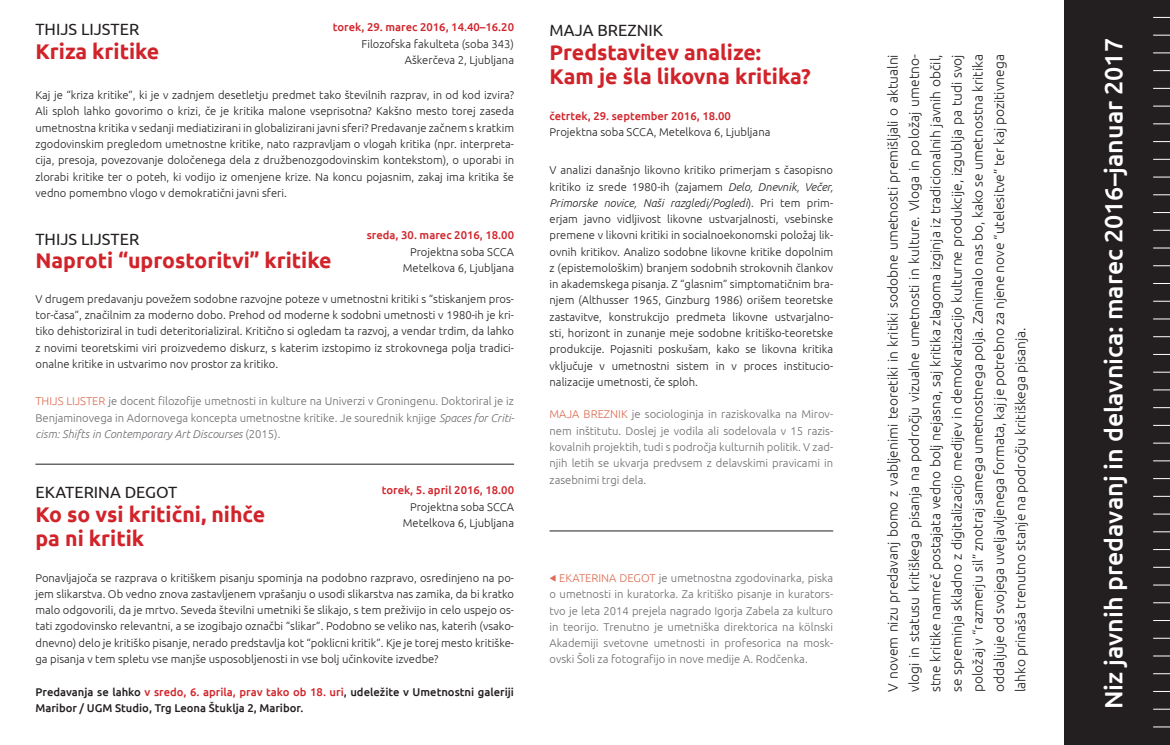
<style>
.page{position:relative;width:1170px;height:745px;background:#fff}
.page>*{position:absolute;margin:0;border:0;box-sizing:border-box;transform-origin:0 0}
.Naslov{font:500 25px "Ubuntu";color:#fff}
.Naslov-2{font:700 21.25px "Ubuntu";color:#d1232a}
.Naslov-3{font:16.25px "Ubuntu";color:#231f20}
.t1{font:300 13.75px/21.2px "Ubuntu";color:#231f20;text-align:justify}
.t2{font:300 11.25px/16.2px "Ubuntu";color:#231f20;text-align:justify}
.t3{font:300 11.25px/16.2px "Ubuntu";color:#6c6d70;text-align:justify}
.t4{font:500 11.25px/16.2px "Ubuntu";color:#231f20}
.t5{font:500 11.25px "Ubuntu";color:#d1232a}
.s1{color:#dd6c53}
.s2{font-style:italic}
.s3{color:#d1232a}
</style>
<div class="page">
<hr style="left:549px;top:530px;width:284px;height:1px;background:#231f20">
<hr style="left:35px;top:463px;width:479px;height:1px;background:#231f20">
<svg style="left:549px;top:575px;width:6px;height:6px"></svg>
<div style="left:1064px;top:0;width:105px;height:744px;background:#231f20"></div>
<svg style="left:1153px;top:726px;width:16px;height:1px"></svg>
<svg style="left:1153px;top:708px;width:16px;height:1px"></svg>
<svg style="left:1153px;top:673px;width:16px;height:1px"></svg>
<svg style="left:1153px;top:655px;width:16px;height:1px"></svg>
<svg style="left:1153px;top:637px;width:16px;height:1px"></svg>
<svg style="left:1153px;top:602px;width:16px;height:1px"></svg>
<svg style="left:1153px;top:584px;width:16px;height:1px"></svg>
<svg style="left:1153px;top:566px;width:16px;height:1px"></svg>
<svg style="left:1153px;top:549px;width:16px;height:1px"></svg>
<svg style="left:1153px;top:531px;width:16px;height:1px"></svg>
<svg style="left:1153px;top:513px;width:16px;height:1px"></svg>
<svg style="left:1153px;top:495px;width:16px;height:1px"></svg>
<svg style="left:1153px;top:478px;width:16px;height:1px"></svg>
<svg style="left:1153px;top:460px;width:16px;height:1px"></svg>
<svg style="left:1153px;top:442px;width:16px;height:1px"></svg>
<svg style="left:1153px;top:425px;width:16px;height:1px"></svg>
<svg style="left:1153px;top:407px;width:16px;height:1px"></svg>
<svg style="left:1153px;top:389px;width:16px;height:1px"></svg>
<svg style="left:1153px;top:371px;width:16px;height:1px"></svg>
<svg style="left:1153px;top:354px;width:16px;height:1px"></svg>
<svg style="left:1153px;top:336px;width:16px;height:1px"></svg>
<svg style="left:1153px;top:318px;width:16px;height:1px"></svg>
<svg style="left:1153px;top:301px;width:16px;height:1px"></svg>
<svg style="left:1153px;top:283px;width:16px;height:1px"></svg>
<svg style="left:1153px;top:265px;width:16px;height:1px"></svg>
<svg style="left:1153px;top:247px;width:16px;height:1px"></svg>
<svg style="left:1153px;top:230px;width:16px;height:1px"></svg>
<svg style="left:1153px;top:212px;width:16px;height:1px"></svg>
<svg style="left:1153px;top:194px;width:16px;height:1px"></svg>
<svg style="left:1153px;top:177px;width:16px;height:1px"></svg>
<svg style="left:1153px;top:159px;width:16px;height:1px"></svg>
<svg style="left:1153px;top:141px;width:16px;height:1px"></svg>
<svg style="left:1153px;top:123px;width:16px;height:1px"></svg>
<svg style="left:1153px;top:106px;width:16px;height:1px"></svg>
<svg style="left:1153px;top:88px;width:16px;height:1px"></svg>
<svg style="left:1153px;top:70px;width:16px;height:1px"></svg>
<svg style="left:1153px;top:53px;width:16px;height:1px"></svg>
<svg style="left:1153px;top:35px;width:16px;height:1px"></svg>
<svg style="left:1153px;top:17px;width:16px;height:1px"></svg>
<p class="t5" style="left:333px;top:20px;width:183px">torek, 29. marec 2016, 14.40–16.20</p>
<p class="t2" style="left:361px;top:35px;width:154px">Filozofska fakulteta (soba 343)</p>
<p class="t2" style="left:404px;top:52px;width:111px">Aškerčeva 2, Ljubljana</p>
<p class="t2" style="left:35px;top:87px;width:480px">Kaj je “kriza kritike”, ki je v zadnjem desetletju predmet tako številnih razprav, in od kod izvira?<br>Ali sploh lahko govorimo o krizi, če je kritika malone vseprisotna? Kakšno mesto torej zaseda umetnostna kritika v sedanji mediatizirani in globalizirani javni sferi? Predavanje začnem s kratkim zgodovinskim pregledom umetnostne kritike, nato razpravljam o vlogah kritika (npr. interpreta&shy;cija, presoja, povezovanje določenega dela z družbenozgodovinskim kontekstom), o uporabi in zlorabi kritike ter o poteh, ki vodijo iz omenjene krize. Na koncu pojasnim, zakaj ima kritika še vedno pomembno vlogo v demokratični javni sferi.</p>
<p class="Naslov-3" style="left:35px;top:229px;width:105px">THIJS LIJSTER</p>
<p class="Naslov-2" style="left:35px;top:248px;width:297px">Naproti “uprostoritvi” kritike</p>
<p class="Naslov-3" style="left:35px;top:19px;width:105px">THIJS LIJSTER</p>
<p class="Naslov-2" style="left:35px;top:38px;width:125px">Kriza kritike</p>
<p class="t5" style="left:367px;top:228px;width:149px">sreda, 30. marec 2016, 18.00</p>
<p class="t2" style="left:410px;top:243px;width:105px">Projektna soba SCCA</p>
<p class="t2" style="left:403px;top:259px;width:113px">Metelkova 6, Ljubljana</p>
<p class="t2" style="left:35px;top:290px;width:480px">V drugem predavanju povežem sodobne razvojne poteze v umetnostni kritiki s “stiskanjem pros&shy;tor-časa”, značilnim za moderno dobo. Prehod od moderne k sodobni umetnosti v 1980-ih je kri&shy;tiko dehistoriziral in tudi deteritorializiral. Kritično si ogledam ta razvoj, a vendar trdim, da lahko z novimi teoretskimi viri proizvedemo diskurz, s katerim izstopimo iz strokovnega polja tradici&shy;onalne kritike in ustvarimo nov prostor za kritiko.</p>
<p class="t3" style="left:35px;top:393px;width:480px"><span class="s1">THIJS LIJSTER</span> je docent filozofije umetnosti in kulture na Univerzi v Groningenu. Doktoriral je iz Benjaminovega in Adornovega koncepta umetnostne kritike. Je sourednik knjige <span class="s2">Spaces for Criti&shy;cism: Shifts in Contemporary Art Discourses</span> (2015).</p>
<p class="Naslov-3" style="left:35px;top:482px;width:143px">EKATERINA DEGOT</p>
<p class="Naslov-2" style="left:35px;top:501px;width:231px">Ko so vsi kritični, nihče</p>
<p class="Naslov-2" style="left:35px;top:525px;width:110px">pa ni kritik</p>
<p class="t5" style="left:382px;top:483px;width:134px">torek, 5. april 2016, 18.00</p>
<p class="t2" style="left:410px;top:498px;width:105px">Projektna soba SCCA</p>
<p class="t2" style="left:403px;top:514px;width:113px">Metelkova 6, Ljubljana</p>
<p class="Naslov-3" style="left:549px;top:21px;width:115px">MAJA BREZNIK</p>
<p class="Naslov-2" style="left:549px;top:40px;width:213px">Predstavitev analize:</p>
<p class="Naslov-2" style="left:549px;top:63px;width:263px">Kam je šla likovna kritika?</p>
<p class="t5" style="left:549px;top:109px;width:183px">četrtek, 29. september 2016, 18.00</p>
<p class="t2" style="left:549px;top:124px;width:222px">Projektna soba SCCA, Metelkova 6, Ljubljana</p>
<p class="t2" style="left:549px;top:162px;width:285px">V analizi današnjo likovno kritiko primerjam s časopisno kritiko iz srede 1980-ih (zajamem <span class="s2">Delo, Dnevnik, Večer, Primorske novice, Naši razgledi/Pogledi</span>). Pri tem prim&shy;erjam javno vidljivost likovne ustvarjalnosti, vsebinske premene v likovni kritiki in socialnoekonomski položaj lik&shy;ovnih kritikov. Analizo sodobne likovne kritike dopolnim z (epistemološkim) branjem sodobnih strokovnih člankov in akademskega pisanja. Z “glasnim” simptomatičnim bra&shy;njem (Althusser 1965, Ginzburg 1986) orišem teoretske zastavitve, konstrukcijo predmeta likovne ustvarjalno&shy;sti, horizont in zunanje meje sodobne kritiško-teoretske produkcije. Pojasniti poskušam, kako se likovna kritika vključuje v umetnostni sistem in v proces institucio&shy;nalizacije umetnosti, če sploh.</p>
<p class="t3" style="left:549px;top:406px;width:285px"><span class="s1">MAJA BREZNIK</span> je sociologinja in raziskovalka na Mirov&shy;nem inštitutu. Doslej je vodila ali sodelovala v 15 razis&shy;kovalnih projektih, tudi s področja kulturnih politik. V zad&shy;njih letih se ukvarja predvsem z delavskimi pravicami in zasebnimi trgi dela.</p>
<p class="t2" style="left:35px;top:569px;width:480px">Ponavljajoča se razprava o kritiškem pisanju spominja na podobno razpravo, osredinjeno na po&shy;jem slikarstva. Ob vedno znova zastavljenem vprašanju o usodi slikarstva nas zamika, da bi kratko malo odgovorili, da je mrtvo. Seveda številni umetniki še slikajo, s tem preživijo in celo uspejo os&shy;tati zgodovinsko relevantni, a se izogibajo označbi “slikar”. Podobno se veliko nas, katerih (vsako&shy;dnevno) delo je kritiško pisanje, nerado predstavlja kot “poklicni kritik”. Kje je torej mesto kritiške&shy;ga pisanja v tem spletu vse manjše usposobljenosti in vse bolj učinkovite izvedbe?</p>
<p class="t3" style="left:549px;top:569px;width:285px;text-indent:10px"><span class="s1">EKATERINA DEGOT</span> je umetnostna zgodovinarka, piska o umetnosti in kuratorka. Za kritiško pisanje in kurators&shy;tvo je leta 2014 prejela nagrado Igorja Zabela za kulturo in teorijo. Trenutno je umetniška direktorica na kölnski Akademiji svetovne umetnosti in profesorica na mosk&shy;ovski Šoli za fotografijo in nove medije A. Rodčenka.</p>
<p class="t4" style="left:35px;top:682px;width:480px">Predavanja se lahko <span class="s3">v sredo, 6. aprila, prav tako ob 18. uri</span>, udeležite v Umetnostni galeriji<br>Maribor / UGM Studio, Trg Leona Štuklja 2, Maribor.</p>
<p class="t1" style="left:882px;top:691px;width:638px;rotate:-90deg">V novem nizu predavanj bomo z vabljenimi teoretiki in kritiki sodobne umetnosti premišljali o aktualni vlogi in statusu kritiškega pisanja na področju vizualne umetnosti in kulture. Vloga in položaj umetno&shy;stne kritike namreč postajata vedno bolj nejasna, saj kritika zlagoma izginja iz tradicionalnih javnih občil, se spreminja skladno z digitalizacijo medijev in demokratizacijo kulturne produkcije, izgublja pa tudi svoj položaj v “razmerju sil” znotraj samega umetnostnega polja. Zanimalo nas bo, kako se umetnostna kritika oddaljuje od svojega uveljavljenega formata, kaj je potrebno za njene nove “utelesitve” ter kaj pozitivnega lahko prinaša trenutno stanje na področju kritiškega pisanja.</p>
<p class="Naslov" style="left:1097px;top:708px;width:672px;rotate:-90deg">Niz javnih predavanj in delavnica: marec 2016–januar 2017</p>
</div>
